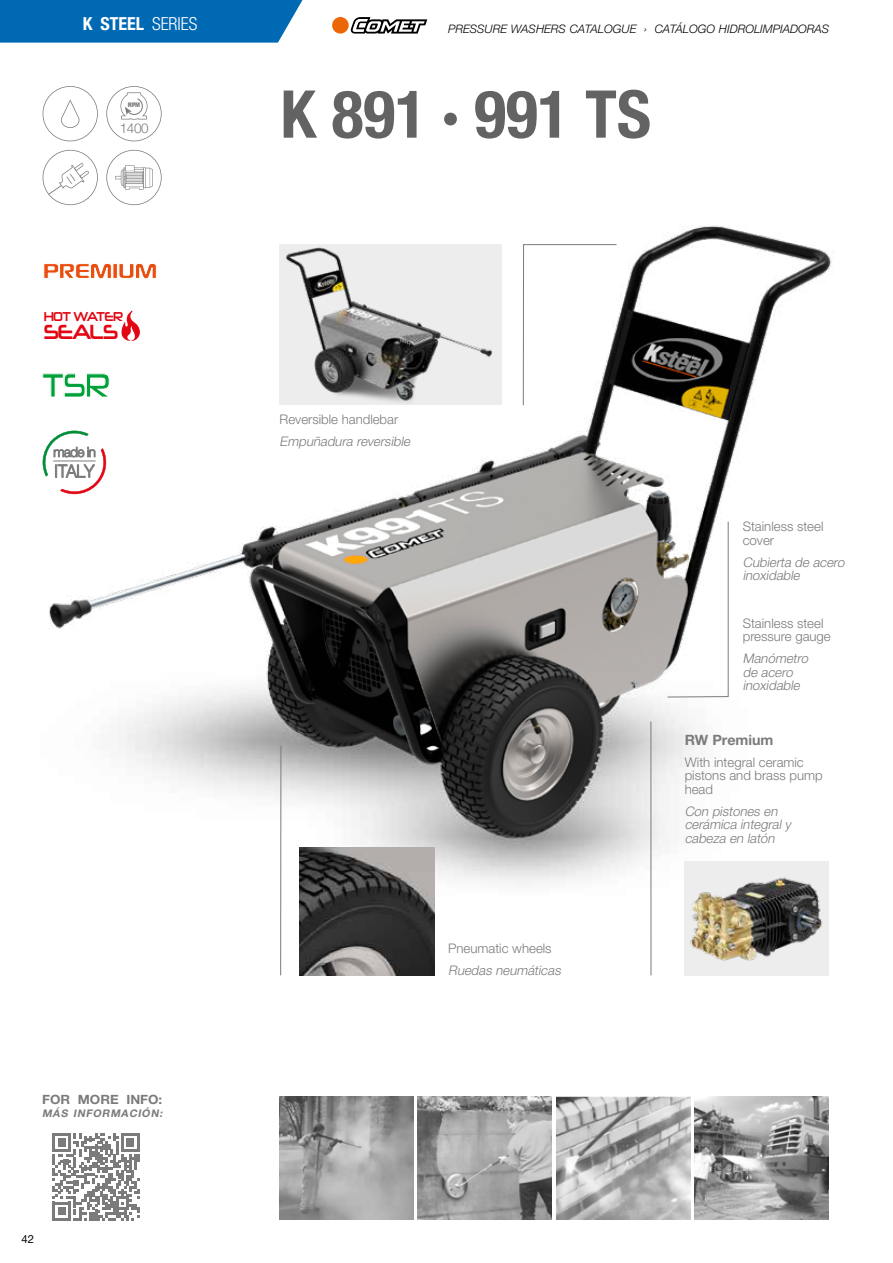
<style>
.page{position:relative;width:893px;height:1263px;background:#fff}
.page>*{position:absolute;margin:0;border:0;box-sizing:border-box;transform-origin:0 0}
.t1{font:700 condensed 66px "Helvetica Neue LT Pro";color:#646363}
.t2{font:34.2px "Neuropolitical Rg";color:#00a13a;scale:.83 1}
.t3{font:20.7px "Neuropolitical Rg";letter-spacing:-.065em;color:#e30613;scale:.91 1}
.t4{font:700 condensed 18px "Helvetica Neue LT Pro";color:#fff}
.t5{font:700 14.25px "Helvetica Neue LT Pro";color:#7c7b7b}
.t6{font:300 13.5px "Helvetica Neue";color:#7c7b7b}
.t7{font:italic 300 13.2px/13.5px "Helvetica Neue LT Pro";color:#7c7b7b}
.t8{font:300 13.2px/13.5px "Helvetica Neue LT Pro";color:#7c7b7b}
.t9{font:13.05px "Neuropolitical Rg";letter-spacing:-.06em;color:#e30613;scale:.86 1}
.t10{font:700 12.75px "Helvetica Neue LT Pro";color:#7c7b7b;scale:1.05 1}
.t11{font:italic 300 11.7px "Helvetica Neue LT Pro";color:#000}
.t12{font:11.25px "Helvetica Neue LT Pro";color:#000}
.t13{font:italic 700 10.5px "Helvetica Neue LT Pro";color:#7c7b7b}
.t14{font:900 6.3px "Arial";color:#7c7b7b;scale:.83 1}
.s1{font-weight:300}
</style>
<div class="page">
<img style="left:42px;top:225px;width:790px;height:685px">
<img style="left:556px;top:1097px;width:134px;height:123px">
<img style="left:418px;top:1097px;width:134px;height:123px">
<img style="left:694px;top:1097px;width:134px;height:123px">
<img style="left:280px;top:1097px;width:134px;height:123px">
<svg style="left:53px;top:1133px;width:87px;height:87px"></svg>
<svg style="left:523px;top:244px;width:94px;height:162px"></svg>
<svg style="left:667px;top:521px;width:62px;height:176px"></svg>
<img style="left:685px;top:861px;width:144px;height:114px">
<hr style="left:651px;top:721px;width:1px;height:254px;background:#7c7b7b">
<img style="left:299px;top:848px;width:136px;height:127px">
<hr style="left:280px;top:746px;width:1px;height:229px;background:#7c7b7b">
<svg style="left:43px;top:86px;width:55px;height:55px"></svg>
<svg style="left:43px;top:150px;width:55px;height:55px"></svg>
<svg style="left:48px;top:185px;width:13px;height:10px"></svg>
<svg style="left:106px;top:86px;width:56px;height:55px"></svg>
<svg style="left:106px;top:150px;width:56px;height:55px"></svg>
<div style="left:280px;top:244px;width:222px;height:161px;background:#ededed"></div>
<img style="left:286px;top:247px;width:206px;height:155px">
<svg style="left:43px;top:263px;width:114px;height:16px"></svg>
<svg style="left:121px;top:311px;width:19px;height:30px"></svg>
<svg style="left:43px;top:373px;width:68px;height:25px"></svg>
<svg style="left:43px;top:431px;width:63px;height:63px"></svg>
<div style="left:0;top:0;width:303px;height:43px;background:#0069b4"></div>
<svg style="left:350px;top:17px;width:77px;height:17px"></svg>
<div style="left:332px;top:17px;width:17px;height:17px;background:#ec6608;border-radius:50%"></div>
<h3 class="t4" style="left:83px;top:13px;width:116px">K STEEL <span class="s1">SERIES</span></h3>
<p class="t11" style="left:448px;top:22px;width:383px">PRESSURE WASHERS CATALOGUE › CATÁLOGO HIDROLIMPIADORAS</p>
<p class="t14" style="left:128px;top:101px;width:16px">RPM</p>
<p class="t6" style="left:120px;top:117px;width:30px">1400</p>
<h1 class="t1" style="left:280px;top:74px;width:372px">K 891 · 991 TS</h1>
<p class="t9" style="left:44px;top:308px;width:94px">HOT WATER</p>
<h3 class="t3" style="left:44px;top:319px;width:84px">SEALS</h3>
<h2 class="t2" style="left:42px;top:364px;width:84px">TSR</h2>
<p class="t8" style="left:280px;top:412px;width:120px">Reversible handlebar</p>
<p class="t7" style="left:280px;top:434px;width:135px">Empuñadura reversible</p>
<p class="t10" style="left:42px;top:1091px;width:116px">FOR MORE INFO:</p>
<p class="t13" style="left:42px;top:1107px;width:124px">MÁS INFORMACIÓN:</p>
<p class="t12" style="left:22px;top:1233px;width:14px">42</p>
<p class="t8" style="left:448px;top:941px;width:105px">Pneumatic wheels</p>
<p class="t7" style="left:448px;top:963px;width:117px">Ruedas neumáticas</p>
<p class="t8" style="left:743px;top:519px;width:82px">Stainless steel cover</p>
<p class="t7" style="left:743px;top:555px;width:106px">Cubierta de acero inoxidable</p>
<p class="t8" style="left:743px;top:616px;width:90px">Stainless steel pressure gauge</p>
<p class="t7" style="left:743px;top:652px;width:70px">Manómetro de acero inoxidable</p>
<p class="t5" style="left:685px;top:731px;width:90px">RW Premium</p>
<p class="t8" style="left:685px;top:755px;width:140px">With integral ceramic pistons and brass pump head</p>
<p class="t7" style="left:685px;top:804px;width:108px">Con pistones en cerámica integral y cabeza en latón</p>
</div>
